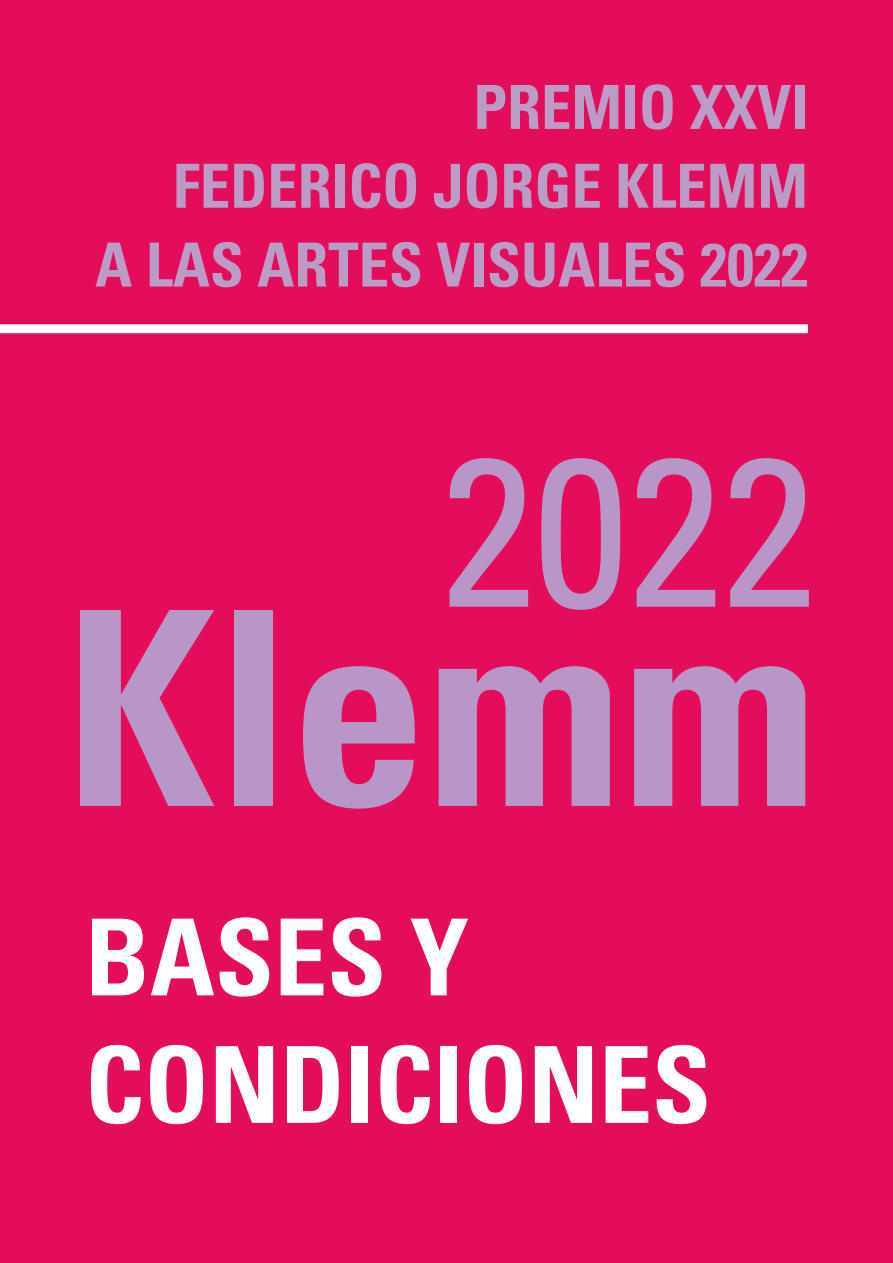
<style>
.page{position:relative;width:893px;height:1263px;background:#e30d5c}
.page>*{position:absolute;margin:0;border:0;box-sizing:border-box;transform-origin:0 0}
.t1{font:700 condensed 271.35px "Univers";color:#b896c8}
.t2{font:condensed 210.75px "Univers";color:#b896c8}
.t3{font:700 condensed 106.2px/127.5px "Univers";color:#fff}
.t4{font:700 condensed 60.75px/78.8px "Univers";color:#bb9cc6;text-align:right}
</style>
<div class="page">
<div style="left:0;top:324px;width:808px;height:9px;background:#fff"></div>
<p class="t4" style="left:95px;top:73px;width:714px">PREMIO XXVI<br>FEDERICO JORGE KLEMM<br>A LAS ARTES VISUALES 2022</p>
<h2 class="t2" style="left:440px;top:454px;width:376px">2022</h2>
<h1 class="t1" style="left:65px;top:610px;width:754px">Klemm</h1>
<h3 class="t3" style="left:85px;top:902px;width:627px">BASES Y<br>CONDICIONES</h3>
</div>
